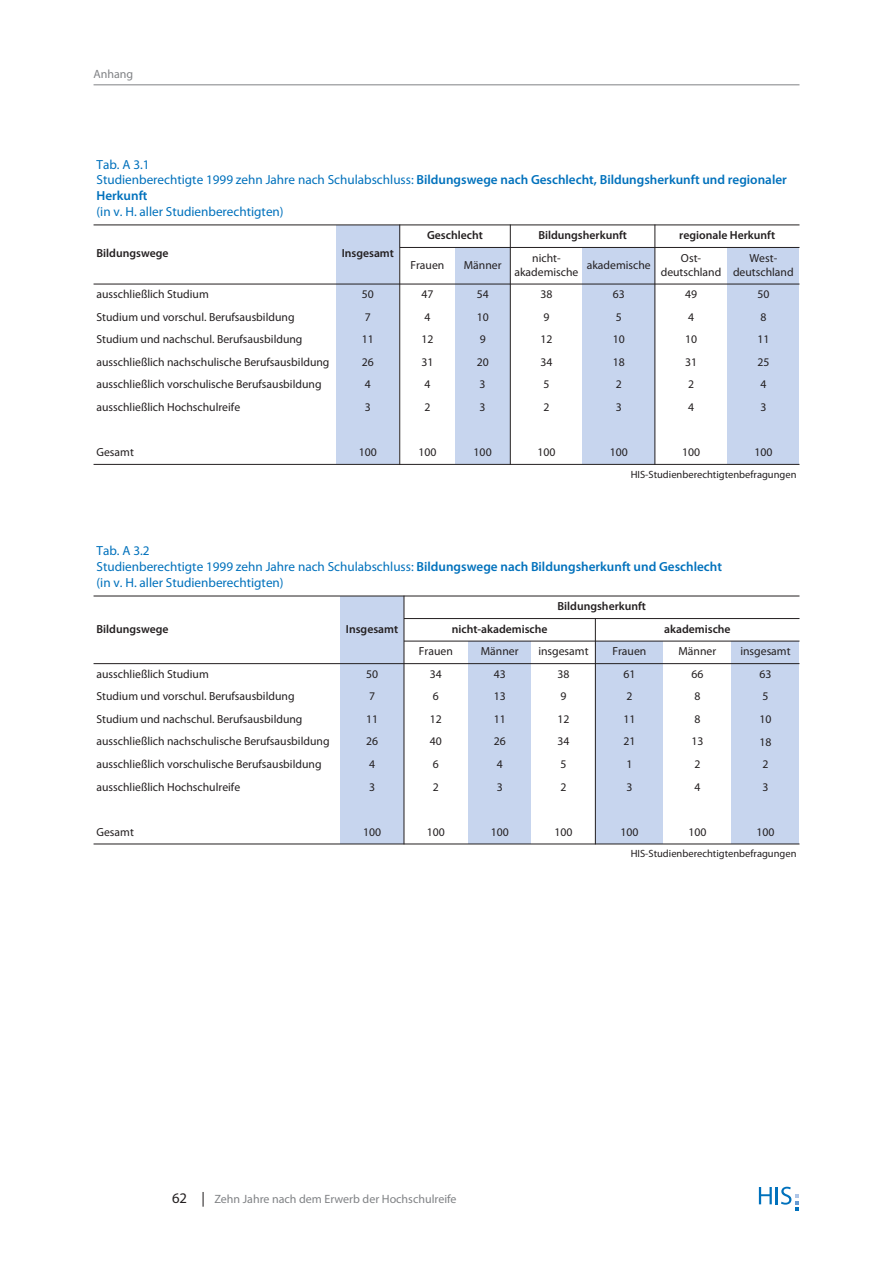
<style>
.page{position:relative;width:893px;height:1263px;background:#fff}
.page>*{position:absolute;margin:0;border:0;box-sizing:border-box;transform-origin:0 0}
.t1{font:14.7px "Myriad Pro";color:#231f20}
.t2{font:13.2px/15.9px "Myriad Pro";color:#0071bc}
.t3{font:600 13.2px/15.9px "Myriad Pro";color:#0071bc}
.t4{font:12px "Myriad Pro";color:#808285}
.t5{font:11.7px/22.5px "Myriad Pro";color:#231f20}
.t6{font:600 11.7px "Myriad Pro";color:#231f20}
.t7{font:10.5px "Myriad Pro";color:#231f20}
.s1{font-weight:400}
.s2{font-weight:600}
.s3{font-size:14.7px;color:#231f20}
</style>
<div class="page">
<div style="left:336px;top:225px;width:64px;height:22px;background:#c7d5ee"></div>
<div style="left:336px;top:247px;width:64px;height:217px;background:#c7d5ee"></div>
<div style="left:455px;top:247px;width:55px;height:217px;background:#c7d5ee"></div>
<div style="left:583px;top:247px;width:72px;height:217px;background:#c7d5ee"></div>
<div style="left:727px;top:247px;width:72px;height:217px;background:#c7d5ee"></div>
<hr style="left:94px;top:225px;width:705px;height:1px;background:#231f20">
<hr style="left:400px;top:247px;width:399px;height:1px;background:#231f20">
<hr style="left:94px;top:284px;width:705px;height:1px;background:#231f20">
<hr style="left:94px;top:464px;width:705px;height:1px;background:#231f20">
<hr style="left:399px;top:225px;width:1px;height:240px;background:#231f20">
<hr style="left:510px;top:225px;width:1px;height:240px;background:#231f20">
<hr style="left:654px;top:225px;width:1px;height:240px;background:#231f20">
<div style="left:340px;top:596px;width:64px;height:45px;background:#c7d5ee"></div>
<div style="left:340px;top:641px;width:64px;height:203px;background:#c7d5ee"></div>
<div style="left:468px;top:641px;width:63px;height:203px;background:#c7d5ee"></div>
<div style="left:595px;top:641px;width:68px;height:203px;background:#c7d5ee"></div>
<div style="left:731px;top:641px;width:68px;height:203px;background:#c7d5ee"></div>
<hr style="left:94px;top:596px;width:705px;height:1px;background:#231f20">
<hr style="left:404px;top:618px;width:395px;height:1px;background:#231f20">
<hr style="left:404px;top:641px;width:395px;height:1px;background:#231f20">
<hr style="left:94px;top:663px;width:705px;height:1px;background:#231f20">
<hr style="left:94px;top:844px;width:705px;height:1px;background:#231f20">
<hr style="left:404px;top:596px;width:1px;height:248px;background:#231f20">
<hr style="left:595px;top:618px;width:1px;height:226px;background:#231f20">
<hr style="left:94px;top:84px;width:705px;height:1px;background:#808285">
<svg style="left:759px;top:1187px;width:39px;height:24px"></svg>
<p class="t4" style="left:94px;top:70px;width:41px">Anhang</p>
<p class="t3" style="left:97px;top:157px;width:692px"><span class="s1">Tab. A 3.1<br>Studienberechtigte 1999 zehn Jahre nach Schulabschluss:</span> Bildungswege nach Geschlecht, Bildungsherkunft und regionaler<br>Herkunft</p>
<p class="t2" style="left:97px;top:205px;width:189px">(in v. H. aller Studienberechtigten)</p>
<p class="t6" style="left:97px;top:249px;width:74px">Bildungswege</p>
<p class="t6" style="left:342px;top:249px;width:54px">Insgesamt</p>
<p class="t6" style="left:538px;top:231px;width:90px">Bildungsherkunft</p>
<p class="t5" style="left:514px;top:251px;width:65px;line-height:14.1px;text-align:center">nicht&shy;akademische</p>
<p class="t5" style="left:587px;top:254px;width:65px">akademische</p>
<p class="t6" style="left:679px;top:231px;width:97px">regionale Herkunft</p>
<p class="t5" style="left:661px;top:251px;width:62px;line-height:14.1px;text-align:center">Ost&shy;deutschland</p>
<p class="t6" style="left:427px;top:231px;width:57px">Geschlecht</p>
<p class="t5" style="left:410px;top:254px;width:35px">Frauen</p>
<p class="t5" style="left:464px;top:254px;width:39px">Männer</p>
<p class="t5" style="left:733px;top:251px;width:62px;line-height:14.1px;text-align:center">West&shy;deutschland</p>
<p class="t5" style="left:757px;top:284px;width:14px">50<br>8<br>11<br>25</p>
<p class="t5" style="left:97px;top:284px;width:234px">ausschließlich Studium<br>Studium und vorschul. Berufsausbildung Studium und nachschul. Berufsausbildung ausschließlich nachschulische Berufsausbildung</p>
<p class="t5" style="left:362px;top:284px;width:14px">50<br>7</p>
<p class="t5" style="left:421px;top:284px;width:14px">47<br>4</p>
<p class="t5" style="left:477px;top:284px;width:14px">54<br>10</p>
<p class="t5" style="left:540px;top:284px;width:14px">38<br>9</p>
<p class="t5" style="left:477px;top:329px;width:14px">9<br>20</p>
<p class="t5" style="left:540px;top:329px;width:14px">12<br>34</p>
<p class="t5" style="left:613px;top:284px;width:14px">63<br>5</p>
<p class="t5" style="left:685px;top:284px;width:14px">49<br>4</p>
<p class="t5" style="left:613px;top:329px;width:14px">10<br>18</p>
<p class="t5" style="left:685px;top:329px;width:14px">10<br>31</p>
<p class="t5" style="left:362px;top:329px;width:14px">11<br>26</p>
<p class="t5" style="left:421px;top:329px;width:14px">12<br>31</p>
<p class="t5" style="left:97px;top:374px;width:226px">ausschließlich vorschulische Berufsausbildung ausschließlich Hochschulreife</p>
<p class="t5" style="left:97px;top:442px;width:39px">Gesamt</p>
<p class="t5" style="left:365px;top:374px;width:8px">4<br>3</p>
<p class="t5" style="left:424px;top:374px;width:8px">4<br>2</p>
<p class="t5" style="left:359px;top:442px;width:20px">100</p>
<p class="t5" style="left:418px;top:442px;width:20px">100</p>
<p class="t5" style="left:480px;top:374px;width:8px">3<br>3</p>
<p class="t5" style="left:543px;top:374px;width:8px">5<br>2</p>
<p class="t5" style="left:474px;top:442px;width:20px">100</p>
<p class="t5" style="left:537px;top:442px;width:20px">100</p>
<p class="t5" style="left:616px;top:374px;width:8px">2<br>3</p>
<p class="t5" style="left:688px;top:374px;width:8px">2<br>4</p>
<p class="t5" style="left:610px;top:442px;width:20px">100</p>
<p class="t5" style="left:682px;top:442px;width:20px">100</p>
<p class="t5" style="left:760px;top:374px;width:8px">4<br>3</p>
<p class="t5" style="left:754px;top:442px;width:20px">100</p>
<p class="t7" style="left:631px;top:470px;width:167px">HIS-Studienberechtigtenbefragungen</p>
<p class="t2" style="left:97px;top:544px;width:627px">Tab. A 3.2<br>Studienberechtigte 1999 zehn Jahre nach Schulabschluss: <span class="s2">Bildungswege nach Bildungsherkunft und Geschlecht </span>(in v. H. aller Studienberechtigten)</p>
<p class="t6" style="left:97px;top:624px;width:74px">Bildungswege</p>
<p class="t6" style="left:346px;top:624px;width:54px">Insgesamt</p>
<p class="t6" style="left:557px;top:602px;width:90px">Bildungsherkunft</p>
<p class="t6" style="left:452px;top:624px;width:97px">nicht-akademische</p>
<p class="t6" style="left:664px;top:624px;width:68px">akademische</p>
<p class="t5" style="left:419px;top:641px;width:35px;text-align:center">Frauen<br>34</p>
<p class="t5" style="left:97px;top:663px;width:207px">ausschließlich Studium<br>Studium und vorschul. Berufsausbildung<br>Studium und nachschul. Berufsausbildung</p>
<p class="t5" style="left:366px;top:663px;width:14px">50</p>
<p class="t5" style="left:366px;top:686px;width:14px">7<br>11</p>
<p class="t5" style="left:430px;top:686px;width:14px">6<br>12</p>
<p class="t5" style="left:481px;top:641px;width:39px;text-align:center">Männer<br>43</p>
<p class="t5" style="left:538px;top:641px;width:52px;text-align:center">insgesamt<br>38</p>
<p class="t5" style="left:494px;top:686px;width:14px">13<br>11</p>
<p class="t5" style="left:557px;top:686px;width:14px">9<br>12</p>
<p class="t5" style="left:612px;top:641px;width:35px;text-align:center">Frauen<br>61</p>
<p class="t5" style="left:678px;top:641px;width:39px;text-align:center">Männer<br>66</p>
<p class="t5" style="left:623px;top:686px;width:14px">2<br>11</p>
<p class="t5" style="left:694px;top:686px;width:8px">8<br>8</p>
<p class="t5" style="left:740px;top:641px;width:52px;text-align:center">insgesamt<br>63<br>5<br>10</p>
<p class="t5" style="left:97px;top:731px;width:234px">ausschließlich nachschulische Berufsausbildung ausschließlich vorschulische Berufsausbildung ausschließlich Hochschulreife</p>
<p class="t5" style="left:366px;top:731px;width:14px">26<br>4</p>
<p class="t5" style="left:430px;top:731px;width:14px">40<br>6</p>
<p class="t5" style="left:369px;top:776px;width:8px">3</p>
<p class="t5" style="left:433px;top:776px;width:8px">2</p>
<p class="t5" style="left:97px;top:821px;width:39px">Gesamt</p>
<p class="t5" style="left:363px;top:821px;width:20px">100</p>
<p class="t5" style="left:427px;top:821px;width:20px">100</p>
<p class="t5" style="left:494px;top:731px;width:14px">26<br>4</p>
<p class="t5" style="left:557px;top:731px;width:14px">34<br>5</p>
<p class="t5" style="left:497px;top:776px;width:8px">3</p>
<p class="t5" style="left:560px;top:776px;width:8px">2</p>
<p class="t5" style="left:623px;top:731px;width:14px">21<br>1</p>
<p class="t5" style="left:691px;top:731px;width:14px">13<br>2</p>
<p class="t5" style="left:626px;top:776px;width:8px">3</p>
<p class="t5" style="left:694px;top:776px;width:8px">4</p>
<p class="t5" style="left:759px;top:731px;width:14px">18<br>2<br>3</p>
<p class="t5" style="left:756px;top:821px;width:20px">100</p>
<p class="t7" style="left:631px;top:850px;width:167px">HIS-Studienberechtigtenbefragungen</p>
<p class="t5" style="left:491px;top:821px;width:20px">100</p>
<p class="t5" style="left:554px;top:821px;width:20px">100</p>
<p class="t5" style="left:620px;top:821px;width:20px">100</p>
<p class="t5" style="left:688px;top:821px;width:20px">100</p>
<p class="t1" style="left:172px;top:1193px;width:17px">62</p>
<p class="t4" style="left:202px;top:1194px;width:256px"><span class="s3">|</span> Zehn Jahre nach dem Erwerb der Hochschulreife</p>
</div>
